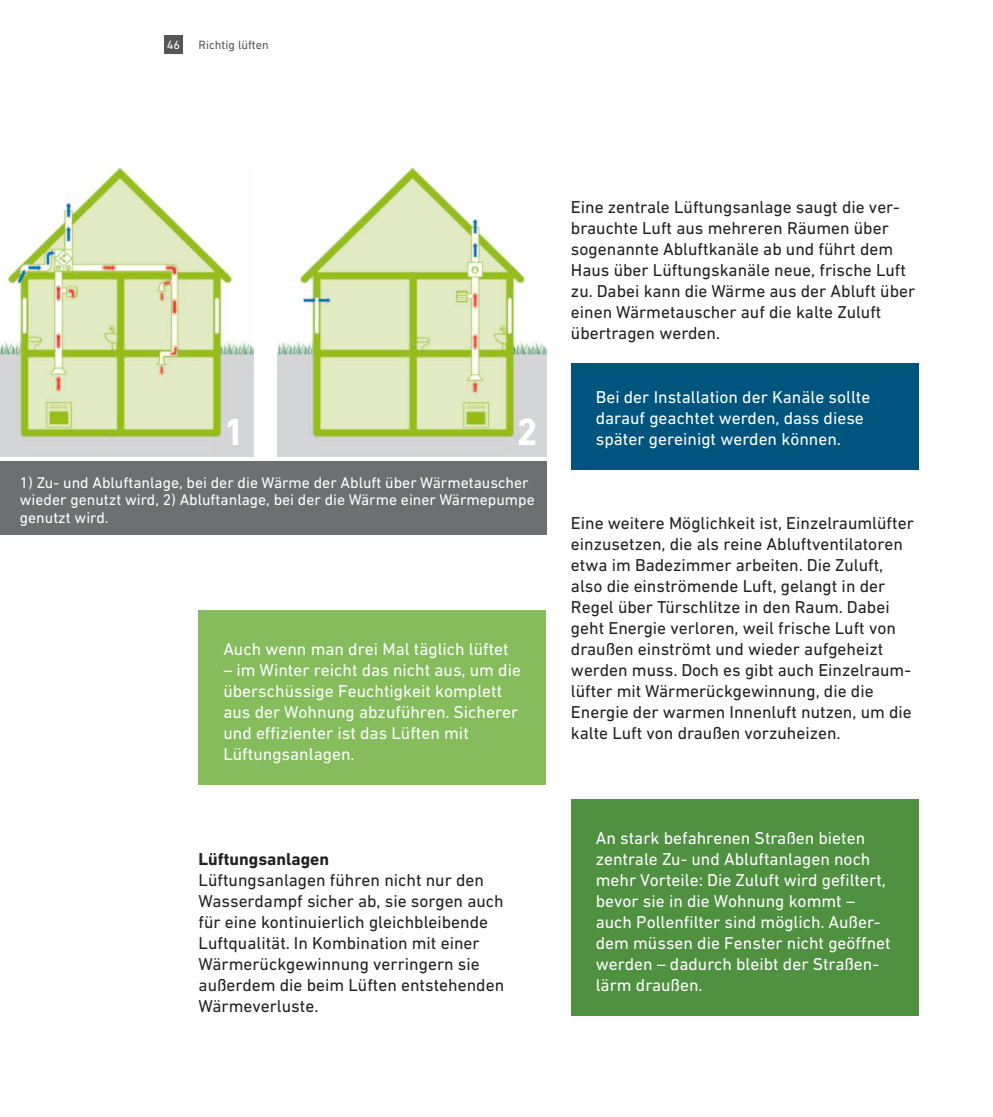
<style>
.page{position:relative;width:993px;height:1117px;background:#fff}
.page>*{position:absolute;margin:0;border:0;box-sizing:border-box;transform-origin:0 0}
.t1{font:700 38.5px "DIN Next W1 G";color:#fff}
.t2{font:17.5px/21px "DIN Next W1 G";color:#231f20}
.t3{font:17.5px/21px "DIN Next W1 G";color:#fff}
.t4{font:700 17.5px "DIN Next W1 G";color:#231f20}
.t5{font:15.75px/17.5px "DIN Next W1 G";color:#fff}
.t6{font:12.25px "DIN Next W1 G";color:#565659}
.t7{font:12.25px "DIN Next W1 G";color:#fff}
</style>
<div class="page">
<div style="left:164px;top:35px;width:19px;height:19px;background:#565659"></div>
<img style="left:0;top:169px;width:254px;height:287px">
<div style="left:0;top:461px;width:546px;height:74px;background:#6d6f71"></div>
<img style="left:277px;top:169px;width:269px;height:287px">
<div style="left:198px;top:610px;width:348px;height:174px;background:#85bd5d"></div>
<div style="left:570px;top:363px;width:348px;height:106px;background:#00557e"></div>
<div style="left:570px;top:799px;width:348px;height:216px;background:#4f9041"></div>
<p class="t7" style="left:167px;top:38px;width:15px">46</p>
<p class="t6" style="left:198px;top:38px;width:72px">Richtig lüften</p>
<h1 class="t1" style="left:223px;top:409px;width:23px">1</h1>
<h1 class="t1" style="left:516px;top:409px;width:23px">2</h1>
<p class="t5" style="left:20px;top:473px;width:516px">1) Zu- und Abluftanlage, bei der die Wärme der Abluft über Wärmetauscher wieder genutzt wird, 2) Abluftanlage, bei der die Wärme einer Wärmepumpe genutzt wird.</p>
<p class="t3" style="left:223px;top:638px;width:287px">Auch wenn man drei Mal täglich lüftet</p>
<p class="t3" style="left:223px;top:659px;width:299px">– im Winter reicht das nicht aus, um die überschüssige Feuchtigkeit komplett aus der Wohnung abzuführen. Sicherer und effizienter ist das Lüften mit Lüftungsanlagen.</p>
<p class="t4" style="left:198px;top:848px;width:132px">Lüftungsanlagen</p>
<p class="t2" style="left:198px;top:869px;width:307px">Lüftungsanlagen führen nicht nur den Wasserdampf sicher ab, sie sorgen auch für eine kontinuierlich gleichbleibende Luftqualität. In Kombination mit einer Wärmerückgewinnung verringern sie außerdem die beim Lüften entstehenden Wärmeverluste.</p>
<p class="t2" style="left:570px;top:197px;width:346px">Eine zentrale Lüftungsanlage saugt die ver&shy;brauchte Luft aus mehreren Räumen über sogenannte Abluftkanäle ab und führt dem Haus über Lüftungskanäle neue, frische Luft zu. Dabei kann die Wärme aus der Abluft über einen Wärmetauscher auf die kalte Zuluft übertragen werden.</p>
<p class="t3" style="left:595px;top:386px;width:276px">Bei der Installation der Kanäle sollte darauf geachtet werden, dass diese später gereinigt werden können.</p>
<p class="t2" style="left:570px;top:512px;width:344px">Eine weitere Möglichkeit ist, Einzelraumlüfter einzusetzen, die als reine Abluftventilatoren etwa im Badezimmer arbeiten. Die Zuluft, also die einströmende Luft, gelangt in der Regel über Türschlitze in den Raum. Dabei geht Energie verloren, weil frische Luft von draußen einströmt und wieder aufgeheizt werden muss. Doch es gibt auch Einzelraum&shy;lüfter mit Wärmerückgewinnung, die die Energie der warmen Innenluft nutzen, um die kalte Luft von draußen vorzuheizen.</p>
<p class="t3" style="left:595px;top:827px;width:296px">An stark befahrenen Straßen bieten zentrale Zu- und Abluftanlagen noch mehr Vorteile: Die Zuluft wird gefiltert, bevor sie in die Wohnung kommt – auch Pollenfilter sind möglich. Außer&shy;dem müssen die Fenster nicht geöffnet werden – dadurch bleibt der Straßen&shy;lärm draußen.</p>
</div>
